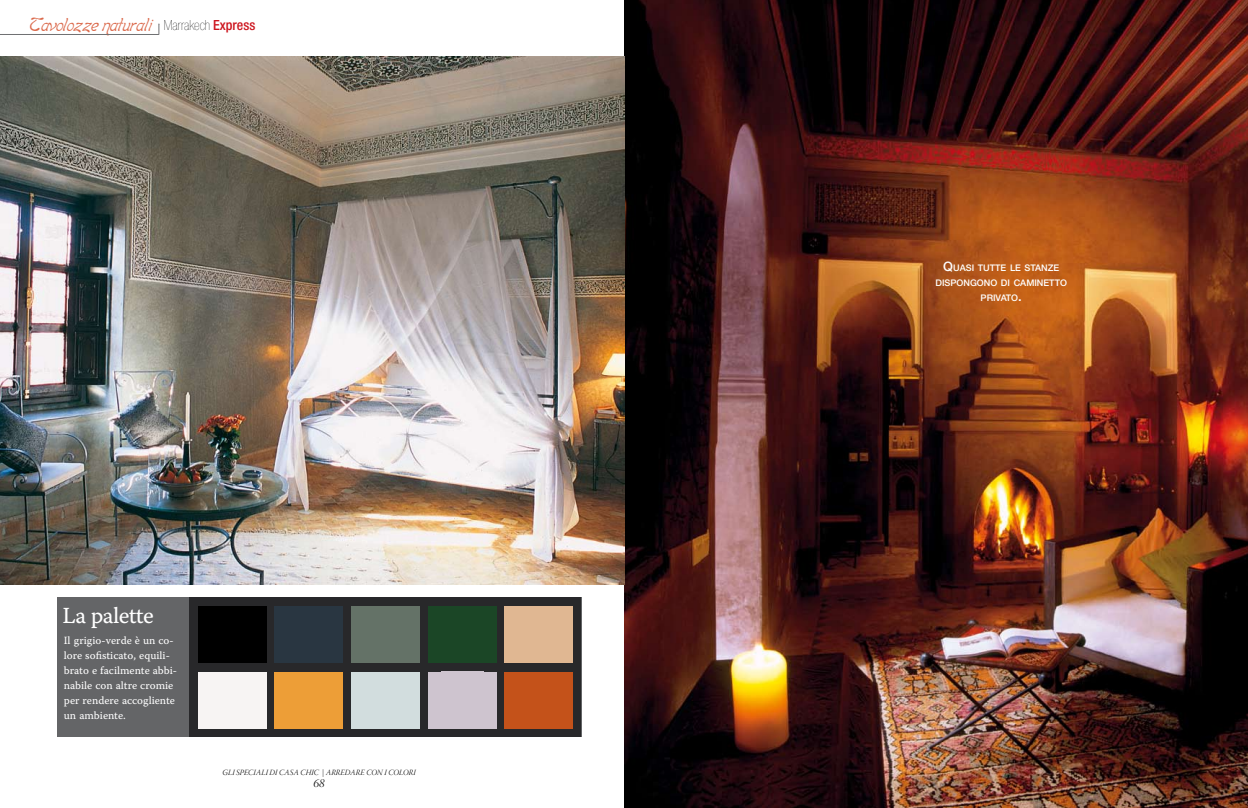
<style>
.page{position:relative;width:1248px;height:808px;background:#fff}
.page>*{position:absolute;margin:0;border:0;box-sizing:border-box;transform-origin:0 0}
.t1{font:23px "Warnock Pro Capt";letter-spacing:-.03em;color:#fff}
.t2{font:italic 22px "Boomerang";color:#db6a4c}
.t3{font:12px "Warnock Pro Light It Disp";color:#000}
.t4{font:11px/15px "Warnock Pro Capt";color:#fff}
.t5{font:500 9.1px/15px "Helvetica Neue";color:#fff;text-align:center}
.t6{font:8px "Warnock Pro Light It Disp";letter-spacing:.02em;color:#000}
.s1{font-family:"Helvetica Neue";font-weight:900;font-style:normal;font-stretch:condensed;font-size:14px;color:#000}
.s2{font-family:"Helvetica Neue";font-weight:500;font-style:normal;font-stretch:condensed;font-size:14px;color:#cd151e}
.s3{font-size:13px}
</style>
<div class="page">
<svg style="left:158px;top:23px;width:2px;height:12px"></svg>
<hr style="left:0;top:34px;width:159px;height:1px;background:#707173">
<img style="left:624px;top:0;width:623px;height:808px">
<img style="left:0;top:57px;width:624px;height:527px">
<div style="left:57px;top:597px;width:524px;height:140px;background:#646567"></div>
<div style="left:189px;top:597px;width:392px;height:140px;background:#28282a"></div>
<div style="left:275px;top:606px;width:68px;height:57px;background:#293641"></div>
<div style="left:198px;top:606px;width:68px;height:57px;background:#000"></div>
<div style="left:351px;top:606px;width:68px;height:57px;background:#647267"></div>
<div style="left:428px;top:606px;width:68px;height:57px;background:#1b4626"></div>
<div style="left:505px;top:606px;width:68px;height:57px;background:#e0b792"></div>
<div style="left:351px;top:672px;width:68px;height:56px;background:#d2ddde"></div>
<div style="left:275px;top:672px;width:68px;height:56px;background:#ed9e37"></div>
<div style="left:198px;top:672px;width:68px;height:56px;background:#f7f4f3"></div>
<div style="left:428px;top:672px;width:68px;height:56px;background:#cec4cf"></div>
<div style="left:505px;top:672px;width:68px;height:56px;background:#c4521a"></div>
<h2 class="t2" style="left:30px;top:10px;width:227px">Tavolozze naturali <span class="s1">Marrakech</span> <span class="s2">Express</span></h2>
<h1 class="t1" style="left:62px;top:601px;width:93px">La palette</h1>
<p class="t4" style="left:64px;top:632px;width:115px">Il grigio-verde è un co&shy;lore sofisticato, equili&shy;brato e facilmente abbi&shy;nabile con altre cromie per rendere accogliente un ambiente.</p>
<p class="t6" style="left:222px;top:768px;width:195px">GLI SPECIALI DI CASA CHIC | ARREDARE CON I COLORI</p>
<p class="t3" style="left:313px;top:777px;width:13px">68</p>
<p class="t5" style="left:935px;top:260px;width:133px"><span class="s3">Q</span>UASI TUTTE LE STANZE<br>DISPONGONO DI CAMINETTO<br>PRIVATO<span class="s3">.</span></p>
</div>
